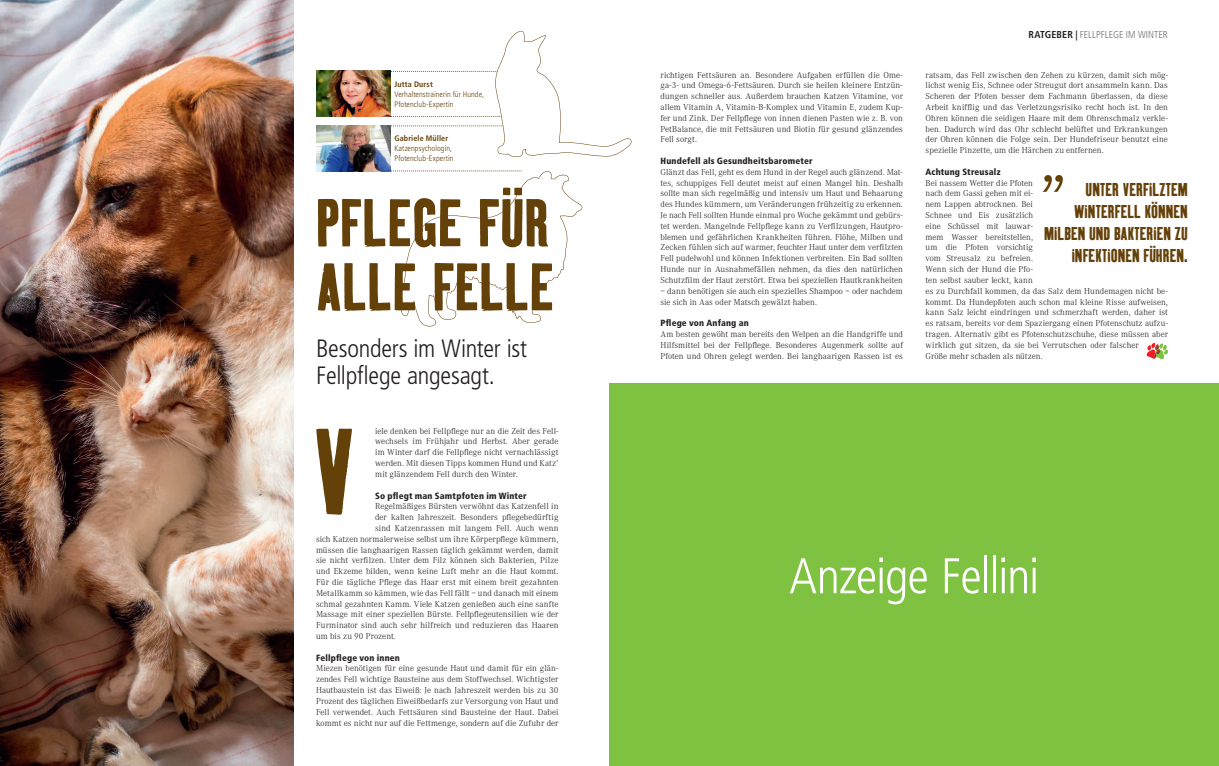
<style>
.page{position:relative;width:1219px;height:766px;background:#fff}
.page>*{position:absolute;margin:0;border:0;box-sizing:border-box;transform-origin:0 0}
.t1{font:118.1px "Kipp No 1";color:#65410a}
.t2{font:65px/64px "Kipp No 1";letter-spacing:.005em;color:#65410a}
.t3{font:300 condensed 50px "Frutiger";letter-spacing:-.025em;color:#fff}
.t4{font:300 condensed 25px/27px "Frutiger";letter-spacing:-.01em;color:#231f20}
.t5{font:18px/22px "Kipp No 1";color:#65410a;text-align:right}
.t6{font:300 condensed 10px "Frutiger";letter-spacing:.005em;color:#6c6d70}
.t7{font:300 9px/10.8px "Corporate A";letter-spacing:.005em;color:#231f20;text-align:justify}
.t8{font:900 condensed 9px "Frutiger";letter-spacing:.02em;color:#231f20}
.t9{font:300 condensed 8px/10px "Frutiger";letter-spacing:.01em;color:#65410a}
.t10{font:700 condensed 8px "Frutiger";letter-spacing:.02em;color:#65410a}
.s1{font-weight:700;color:#231f20}
</style>
<div class="page">
<svg style="left:1146px;top:343px;width:22px;height:16px"></svg>
<img style="left:316px;top:71px;width:53px;height:46px">
<img style="left:316px;top:125px;width:75px;height:46px">
<svg style="left:1042px;top:175px;width:21px;height:17px"></svg>
<div style="left:609px;top:383px;width:610px;height:382px;background:#7fc241"></div>
<img style="left:0;top:0;width:293px;height:765px">
<svg style="left:369px;top:170px;width:213px;height:156px"></svg>
<svg style="left:369px;top:30px;width:263px;height:127px"></svg>
<p class="t10" style="left:394px;top:79px;width:40px">Jutta Durst</p>
<p class="t9" style="left:394px;top:89px;width:91px">Verhaltenstrainerin für Hunde,<br>Pfotenclub-Expertin</p>
<p class="t10" style="left:394px;top:134px;width:55px">Gabriele Müller</p>
<p class="t9" style="left:394px;top:144px;width:61px">Katzenpsychologin,<br>Pfotenclub-Expertin</p>
<h2 class="t2" style="left:316px;top:189px;width:240px">PFLEGE FÜR<br>ALLE FELLE</h2>
<h3 class="t4" style="left:316px;top:335px;width:212px">Besonders im Winter ist<br>Fellpflege angesagt.</h3>
<p class="t7" style="left:375px;top:425px;width:185px">iele denken bei Fellpflege nur an die Zeit des Fell&shy;wechsels im Frühjahr und Herbst. Aber gerade im Winter darf die Fellpflege nicht vernachlässigt werden. Mit diesen Tipps kommen Hund und Katz’ mit glänzendem Fell durch den Winter.</p>
<p class="t8" style="left:375px;top:490px;width:153px">So pflegt man Samtpfoten im Winter</p>
<p class="t7" style="left:375px;top:501px;width:185px">Regelmäßiges Bürsten verwöhnt das Katzenfell in</p>
<p class="t7" style="left:375px;top:512px;width:185px">der kalten Jahreszeit. Besonders pflegebedürftig</p>
<p class="t7" style="left:375px;top:522px;width:185px">sind Katzenrassen mit langem Fell. Auch wenn</p>
<p class="t7" style="left:316px;top:533px;width:244px">sich Katzen normalerweise selbst um ihre Körperpflege kümmern,</p>
<p class="t7" style="left:316px;top:544px;width:244px">müssen die langhaarigen Rassen täglich gekämmt werden, damit</p>
<p class="t7" style="left:316px;top:555px;width:244px">sie nicht verfilzen. Unter dem Filz können sich Bakterien, Pilze</p>
<p class="t7" style="left:316px;top:566px;width:244px">und Ekzeme bilden, wenn keine Luft mehr an die Haut kommt.</p>
<p class="t7" style="left:316px;top:576px;width:244px">Für die tägliche Pflege das Haar erst mit einem breit gezahnten</p>
<p class="t7" style="left:316px;top:587px;width:244px">Metallkamm so kämmen, wie das Fell fällt – und danach mit einem</p>
<p class="t7" style="left:316px;top:598px;width:244px">schmal gezahnten Kamm. Viele Katzen genießen auch eine sanfte</p>
<p class="t7" style="left:316px;top:609px;width:244px">Massage mit einer speziellen Bürste. Fellpflegeutensilien wie der</p>
<p class="t7" style="left:316px;top:620px;width:244px">Furminator sind auch sehr hilfreich und reduzieren das Haaren</p>
<p class="t7" style="left:316px;top:630px;width:81px">um bis zu 90 Prozent.</p>
<p class="t8" style="left:316px;top:652px;width:85px">Fellpflege von innen</p>
<p class="t7" style="left:316px;top:663px;width:244px">Miezen benötigen für eine gesunde Haut und damit für ein glän&shy;zendes Fell wichtige Bausteine aus dem Stoffwechsel. Wichtigster Hautbaustein ist das Eiweiß: Je nach Jahreszeit werden bis zu 30<br>Prozent des täglichen Eiweißbedarfs zur Versorgung von Haut und Fell verwendet. Auch Fettsäuren sind Bausteine der Haut. Dabei kommt es nicht nur auf die Fettmenge, sondern auf die Zufuhr der</p>
<h1 class="t1" style="left:313px;top:400px;width:44px">V</h1>
<p class="t7" style="left:660px;top:69px;width:244px">richtigen Fettsäuren an. Besondere Aufgaben erfüllen die Ome&shy;ga-3- und Omega-6-Fettsäuren. Durch sie heilen kleinere Entzün&shy;dungen schneller aus. Außerdem brauchen Katzen Vitamine, vor allem Vitamin A, Vitamin-B-Komplex und Vitamin E, zudem Kup&shy;fer und Zink. Der Fellpflege von innen dienen Pasten wie z. B. von PetBalance, die mit Fettsäuren und Biotin für gesund glänzendes Fell sorgt.</p>
<p class="t8" style="left:660px;top:155px;width:154px">Hundefell als Gesundheitsbarometer</p>
<p class="t7" style="left:660px;top:167px;width:244px">Glänzt das Fell, geht es dem Hund in der Regel auch glänzend. Mat&shy;tes, schuppiges Fell deutet meist auf einen Mangel hin. Deshalb sollte man sich regelmäßig und intensiv um Haut und Behaarung des Hundes kümmern, um Veränderungen frühzeitig zu erkennen.<br>Je nach Fell sollten Hunde einmal pro Woche gekämmt und gebürs&shy;tet werden. Mangelnde Fellpflege kann zu Verfilzungen, Hautpro&shy;blemen und gefährlichen Krankheiten führen. Flöhe, Milben und Zecken fühlen sich auf warmer, feuchter Haut unter dem verfilzten Fell pudelwohl und können Infektionen verbreiten. Ein Bad sollten Hunde nur in Ausnahmefällen nehmen, da dies den natürlichen Schutzfilm der Haut zerstört. Etwa bei speziellen Hautkrankheiten</p>
<p class="t7" style="left:660px;top:285px;width:244px">– dann benötigen sie auch ein spezielles Shampoo – oder nachdem sie sich in Aas oder Matsch gewälzt haben.</p>
<p class="t8" style="left:660px;top:317px;width:90px">Pflege von Anfang an</p>
<p class="t7" style="left:660px;top:329px;width:244px">Am besten gewöht man bereits den Welpen an die Handgriffe und Hilfsmittel bei der Fellpflege. Besonderes Augenmerk sollte auf Pfoten und Ohren gelegt werden. Bei langhaarigen Rassen ist es</p>
<p class="t6" style="left:1029px;top:29px;width:141px"><span class="s1">RATGEBER |</span> FELLPFLEGE IM WINTER</p>
<p class="t7" style="left:926px;top:69px;width:244px">ratsam, das Fell zwischen den Zehen zu kürzen, damit sich mög&shy;lichst wenig Eis, Schnee oder Streugut dort ansammeln kann. Das Scheren der Pfoten besser dem Fachmann überlassen, da diese Arbeit knifflig und das Verletzungsrisiko recht hoch ist. In den Ohren können die seidigen Haare mit dem Ohrenschmalz verkle&shy;ben. Dadurch wird das Ohr schlecht belüftet und Erkrankungen der Ohren können die Folge sein. Der Hundefriseur benutzt eine spezielle Pinzette, um die Härchen zu entfernen.</p>
<p class="t8" style="left:926px;top:166px;width:76px">Achtung Streusalz</p>
<p class="t7" style="left:926px;top:177px;width:244px;text-align:left">Bei nassem Wetter die Pfoten<br>nach dem Gassi gehen mit ei-<br>nem Lappen abtrocknen. Bei<br>Schnee und Eis zusätzlich<br>eine Schüssel mit lauwar-<br>mem Wasser bereitstellen,<br>um die Pfoten vorsichtig<br>vom Streusalz zu befreien.<br>Wenn sich der Hund die Pfo-<br>ten selbst sauber leckt, kann<br>es zu Durchfall kommen, da das Salz dem Hundemagen nicht be&shy;kommt. Da Hundepfoten auch schon mal kleine Risse aufweisen, kann Salz leicht eindringen und schmerzhaft werden, daher ist es ratsam, bereits vor dem Spaziergang einen Pfotenschutz aufzu&shy;tragen. Alternativ gibt es Pfotenschutzschuhe, diese müssen aber wirklich gut sitzen, da sie bei Verrutschen oder falscher<br>Größe mehr schaden als nützen.</p>
<h3 class="t5" style="left:1044px;top:178px;width:145px">UNTER VERFILZTEM<br>WINTERFELL KÖNNEN<br>MILBEN UND BAKTERIEN ZU<br>INFEKTIONEN FÜHREN.</h3>
<h3 class="t3" style="left:789px;top:547px;width:251px">Anzeige Fellini</h3>
</div>
